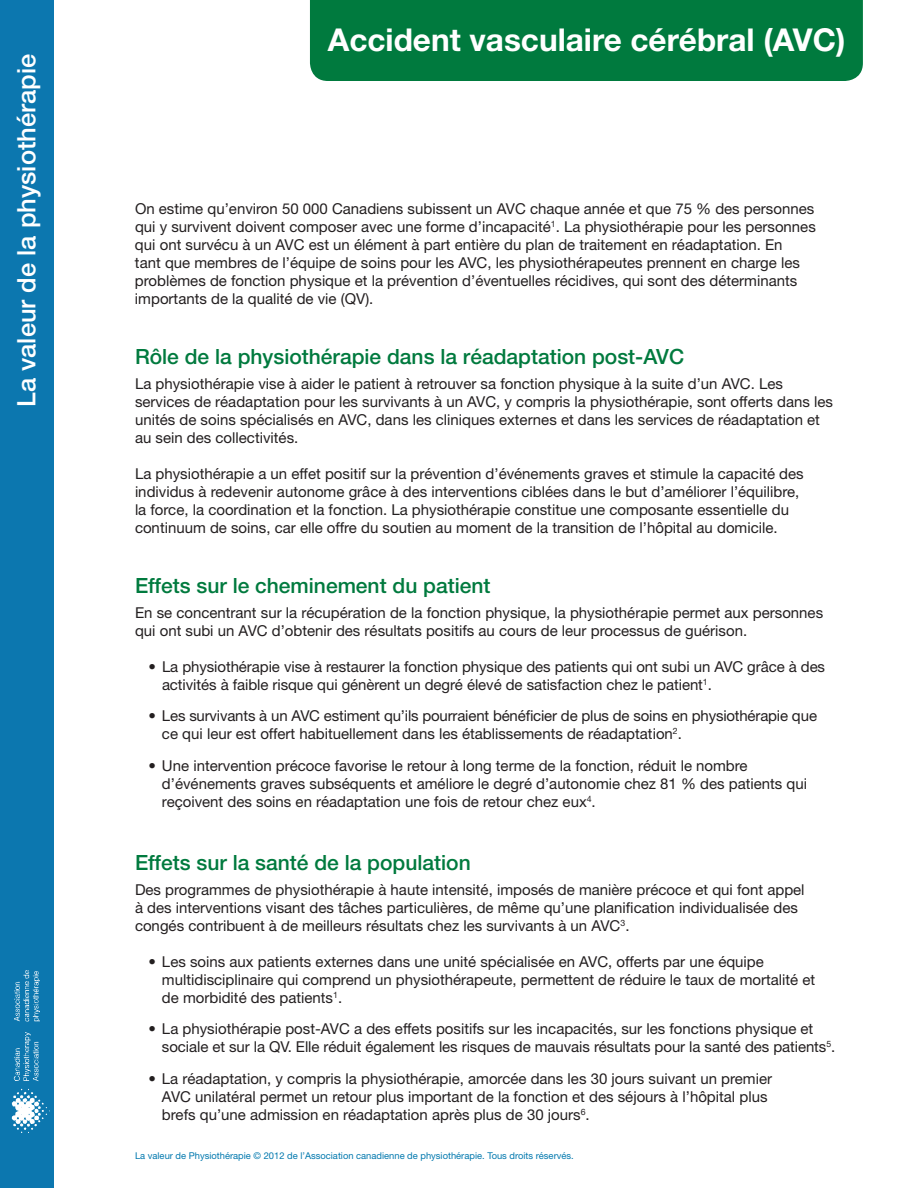
<style>
.page{position:relative;width:918px;height:1188px;background:#fff}
.page>*{position:absolute;margin:0;border:0;box-sizing:border-box;transform-origin:0 0}
.t1{font:700 31.5px "Helvetica Neue";color:#fff}
.t2{font:500 25.5px "Helvetica Neue";color:#fff}
.t3{font:500 21px "Helvetica Neue";color:#007a3e}
.t4{font:15px/18px "Helvetica Neue";color:#231f20}
.t5{font:9.3px "Helvetica Neue";color:#0078ae}
</style>
<div class="page">
<div style="left:0;top:0;width:54px;height:1188px;background:#0c77af"></div>
<div style="left:310px;top:0;width:553px;height:81px;background:#007a3e"></div>
<img style="left:16px;top:970px;width:24px;height:23px">
<h2 class="t2" style="left:11px;top:407px;width:354px;rotate:-90deg">La valeur de la physiothérapie</h2>
<h1 class="t1" style="left:328px;top:20px;width:519px">Accident vasculaire cérébral (AVC)</h1>
<p class="t4" style="left:135px;top:200px;width:682px">On estime qu’environ 50 000 Canadiens subissent un AVC chaque année et que 75 % des personnes qui y survivent doivent composer avec une forme d’incapacité<sup>1</sup>. La physiothérapie pour les personnes qui ont survécu à un AVC est un élément à part entière du plan de traitement en réadaptation. En<br>tant que membres de l’équipe de soins pour les AVC, les physiothérapeutes prennent en charge les problèmes de fonction physique et la prévention d’éventuelles récidives, qui sont des déterminants importants de la qualité de vie (QV).</p>
<h3 class="t3" style="left:135px;top:344px;width:551px">Rôle de la physiothérapie dans la réadaptation post-AVC</h3>
<p class="t4" style="left:135px;top:375px;width:700px">La physiothérapie vise à aider le patient à retrouver sa fonction physique à la suite d’un AVC. Les services de réadaptation pour les survivants à un AVC, y compris la physiothérapie, sont offerts dans les unités de soins spécialisés en AVC, dans les cliniques externes et dans les services de réadaptation et au sein des collectivités.</p>
<p class="t4" style="left:135px;top:465px;width:670px">La physiothérapie a un effet positif sur la prévention d’événements graves et stimule la capacité des individus à redevenir autonome grâce à des interventions ciblées dans le but d’améliorer l’équilibre, la force, la coordination et la fonction. La physiothérapie constitue une composante essentielle du continuum de soins, car elle offre du soutien au moment de la transition de l’hôpital au domicile.</p>
<h3 class="t3" style="left:135px;top:573px;width:357px">Effets sur le cheminement du patient</h3>
<p class="t4" style="left:135px;top:603px;width:690px">En se concentrant sur la récupération de la fonction physique, la physiothérapie permet aux personnes qui ont subi un AVC d’obtenir des résultats positifs au cours de leur processus de guérison.</p>
<p class="t4" style="left:162px;top:657px;width:665px;text-indent:-14px">• La physiothérapie vise à restaurer la fonction physique des patients qui ont subi un AVC grâce à des activités à faible risque qui génèrent un degré élevé de satisfaction chez le patient<sup>1</sup>.</p>
<p class="t4" style="left:162px;top:707px;width:657px;text-indent:-14px">• Les survivants à un AVC estiment qu’ils pourraient bénéficier de plus de soins en physiothérapie que ce qui leur est offert habituellement dans les établissements de réadaptation<sup>2</sup>.</p>
<p class="t4" style="left:162px;top:756px;width:647px;text-indent:-13px">• Une intervention précoce favorise le retour à long terme de la fonction, réduit le nombre d’événements graves subséquents et améliore le degré d’autonomie chez 81 % des patients qui reçoivent des soins en réadaptation une fois de retour chez eux<sup>4</sup>.</p>
<h3 class="t3" style="left:135px;top:850px;width:337px">Effets sur la santé de la population</h3>
<p class="t4" style="left:135px;top:880px;width:671px">Des programmes de physiothérapie à haute intensité, imposés de manière précoce et qui font appel à des interventions visant des tâches particulières, de même qu’une planification individualisée des congés contribuent à de meilleurs résultats chez les survivants à un AVC<sup>3</sup>.</p>
<p class="t4" style="left:162px;top:952px;width:655px;text-indent:-14px">• Les soins aux patients externes dans une unité spécialisée en AVC, offerts par une équipe multidisciplinaire qui comprend un physiothérapeute, permettent de réduire le taux de mortalité et de morbidité des patients<sup>1</sup>.</p>
<p class="t4" style="left:162px;top:1020px;width:675px;text-indent:-14px">• La physiothérapie post-AVC a des effets positifs sur les incapacités, sur les fonctions physique et sociale et sur la QV. Elle réduit également les risques de mauvais résultats pour la santé des patients<sup>5</sup>.</p>
<p class="t4" style="left:162px;top:1069px;width:612px;text-indent:-13px">• La réadaptation, y compris la physiothérapie, amorcée dans les 30 jours suivant un premier<br>AVC unilatéral permet un retour plus important de la fonction et des séjours à l’hôpital plus brefs qu’une admission en réadaptation après plus de 30 jours<sup>6</sup>.</p>
<p class="t5" style="left:135px;top:1150px;width:440px">La valeur de Physiothérapie © 2012 de l’Association canadienne de physiothérapie. Tous droits réservés.</p>
</div>
